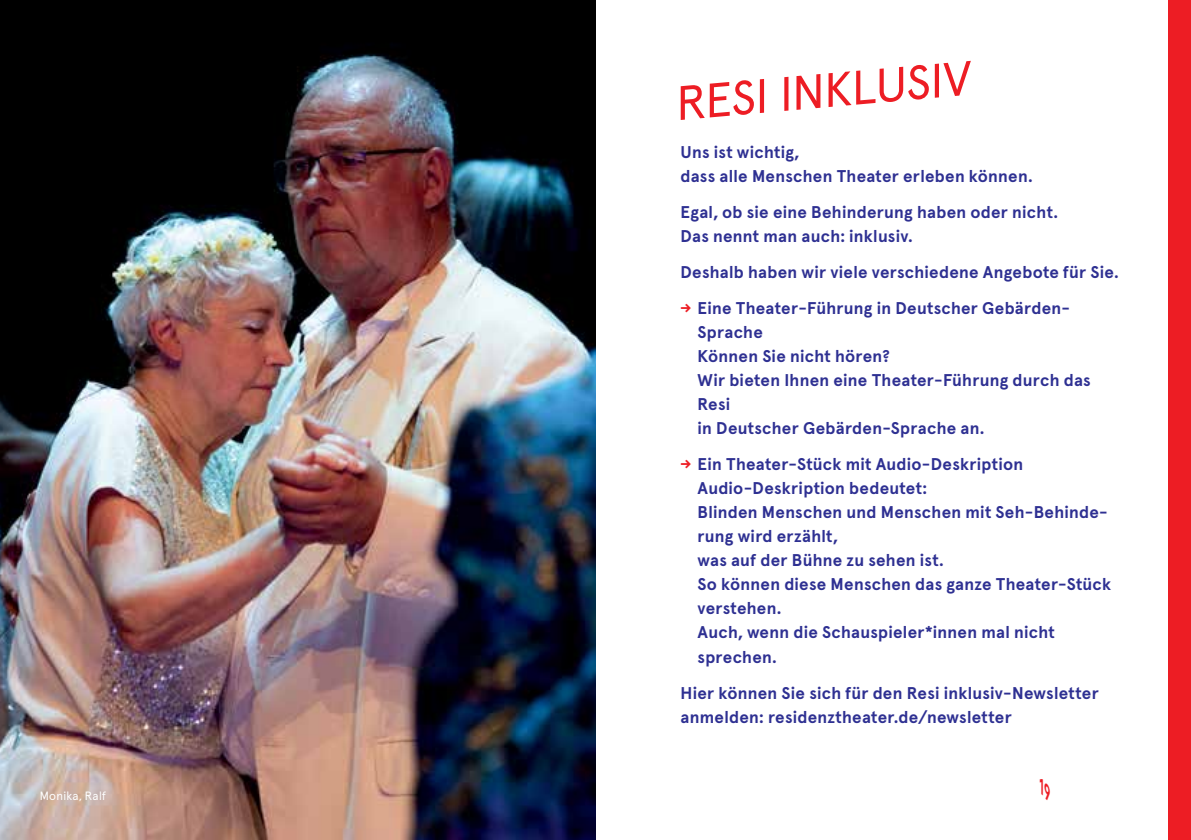
<style>
.page{position:relative;width:1191px;height:840px;background:#fff}
.page>*{position:absolute;margin:0;border:0;box-sizing:border-box;transform-origin:0 0}
.t1{font:48px "Apercu Pro";color:#ed1d24}
.t2{font:700 17px/24px "Apercu Pro";letter-spacing:.015em;color:#2e3092}
.t3{font:12px "Apercu Pro";letter-spacing:.025em;color:#fff}
.s1{color:#ed1d24}
</style>
<div class="page">
<div style="left:1168px;top:0;width:23px;height:839px;background:#ed1d24"></div>
<img style="left:0;top:0;width:595px;height:839px">
<p class="t3" style="left:40px;top:788px;width:68px">Monika, Ralf</p>
<h1 class="t1" style="left:672px;top:75px;width:297px;rotate:-5deg">RESI INKLUSIV</h1>
<p class="t2" style="left:680px;top:139px;width:354px">Uns ist wichtig,<br>dass alle Menschen Theater erleben können.</p>
<p class="t2" style="left:680px;top:199px;width:379px">Egal, ob sie eine Behinderung haben oder nicht.<br>Das nennt man auch: inklusiv.</p>
<p class="t2" style="left:680px;top:259px;width:440px">Deshalb haben wir viele verschiedene Angebote für Sie.</p>
<p class="t2" style="left:697px;top:295px;width:394px;text-indent:-17px"><span class="s1">→</span> Eine Theater-Führung in Deutscher Gebärden-<br>Sprache<br>Können Sie nicht hören?<br>Wir bieten Ihnen eine Theater-Führung durch das<br>Resi<br>in Deutscher Gebärden-Sprache an.</p>
<p class="t2" style="left:697px;top:451px;width:415px;text-indent:-17px"><span class="s1">→</span> Ein Theater-Stück mit Audio-Deskription<br>Audio-Deskription bedeutet:<br>Blinden Menschen und Menschen mit Seh-Behinde&shy;rung wird erzählt,<br>was auf der Bühne zu sehen ist.<br>So können diese Menschen das ganze Theater-Stück verstehen.<br>Auch, wenn die Schauspieler*innen mal nicht sprechen.</p>
<p class="t2" style="left:680px;top:679px;width:420px">Hier können Sie sich für den Resi inklusiv-Newsletter anmelden: residenztheater.de/newsletter</p>
</div>
